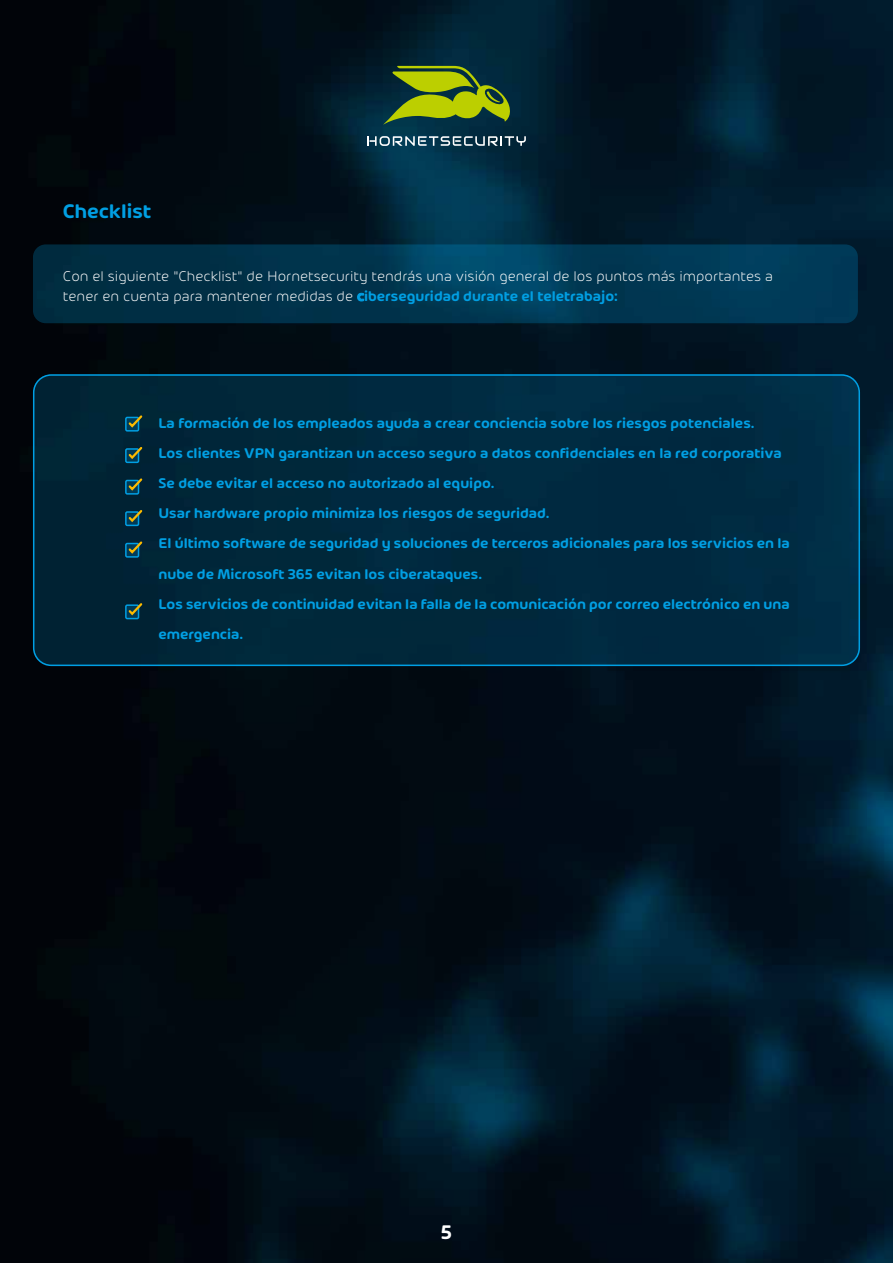
<style>
.page{position:relative;width:893px;height:1263px;background:#fff}
.page>*{position:absolute;margin:0;border:0;box-sizing:border-box;transform-origin:0 0}
.t1{font:600 21px "Hornet";color:#009fe3}
.t2{font:600 21px "Hornet";color:#fff}
.t3{font:600 15px/30px "Hornet";color:#009fe3}
.t4{font:300 15px/19.4px "Hornet";color:#fff}
.s1{font-weight:600;color:#009fe3}
</style>
<div class="page">
<img style="left:0;top:0;width:893px;height:1263px">
<svg style="left:367px;top:136px;width:159px;height:10px;background:#587785"></svg>
<svg style="left:383px;top:66px;width:130px;height:59px;background:#5a7921"></svg>
<svg style="left:33px;top:244px;width:825px;height:79px;background:#003651"></svg>
<div style="left:33px;top:374px;width:827px;height:292px;background:#00283f;border-radius:18px"></div>
<div style="left:33px;top:374px;width:827px;height:292px;border:2px solid #009fe3;border-radius:18px"></div>
<div style="left:125px;top:417px;width:14px;height:15px;border:2px solid #009fe3"></div>
<svg style="left:127px;top:415px;width:16px;height:14px"></svg>
<div style="left:125px;top:448px;width:14px;height:15px;border:2px solid #009fe3"></div>
<svg style="left:127px;top:446px;width:17px;height:15px"></svg>
<div style="left:125px;top:480px;width:14px;height:15px;border:2px solid #009fe3"></div>
<svg style="left:127px;top:476px;width:16px;height:16px"></svg>
<div style="left:125px;top:511px;width:14px;height:15px;border:2px solid #009fe3"></div>
<svg style="left:127px;top:508px;width:17px;height:16px"></svg>
<div style="left:125px;top:543px;width:14px;height:15px;border:2px solid #009fe3"></div>
<svg style="left:127px;top:541px;width:16px;height:14px"></svg>
<div style="left:125px;top:604px;width:14px;height:15px;border:2px solid #009fe3"></div>
<svg style="left:127px;top:601px;width:17px;height:16px"></svg>
<h1 class="t1" style="left:63px;top:196px;width:90px">Checklist</h1>
<p class="t4" style="left:63px;top:266px;width:712px">Con el siguiente "Checklist" de Hornetsecurity tendrás una visión general de los puntos más importantes a tener en cuenta para mantener medidas de <span class="s1">ciberseguridad durante el teletrabajo:</span></p>
<p class="t3" style="left:158px;top:407px;width:633px">La formación de los empleados ayuda a crear conciencia sobre los riesgos potenciales.<br>Los clientes VPN garantizan un acceso seguro a datos confidenciales en la red corporativa Se debe evitar el acceso no autorizado al equipo.<br>Usar hardware propio minimiza los riesgos de seguridad.<br>El último software de seguridad y soluciones de terceros adicionales para los servicios en la nube de Microsoft 365 evitan los ciberataques.<br>Los servicios de continuidad evitan la falla de la comunicación por correo electrónico en una emergencia.</p>
<h1 class="t2" style="left:441px;top:1217px;width:13px">5</h1>
</div>
